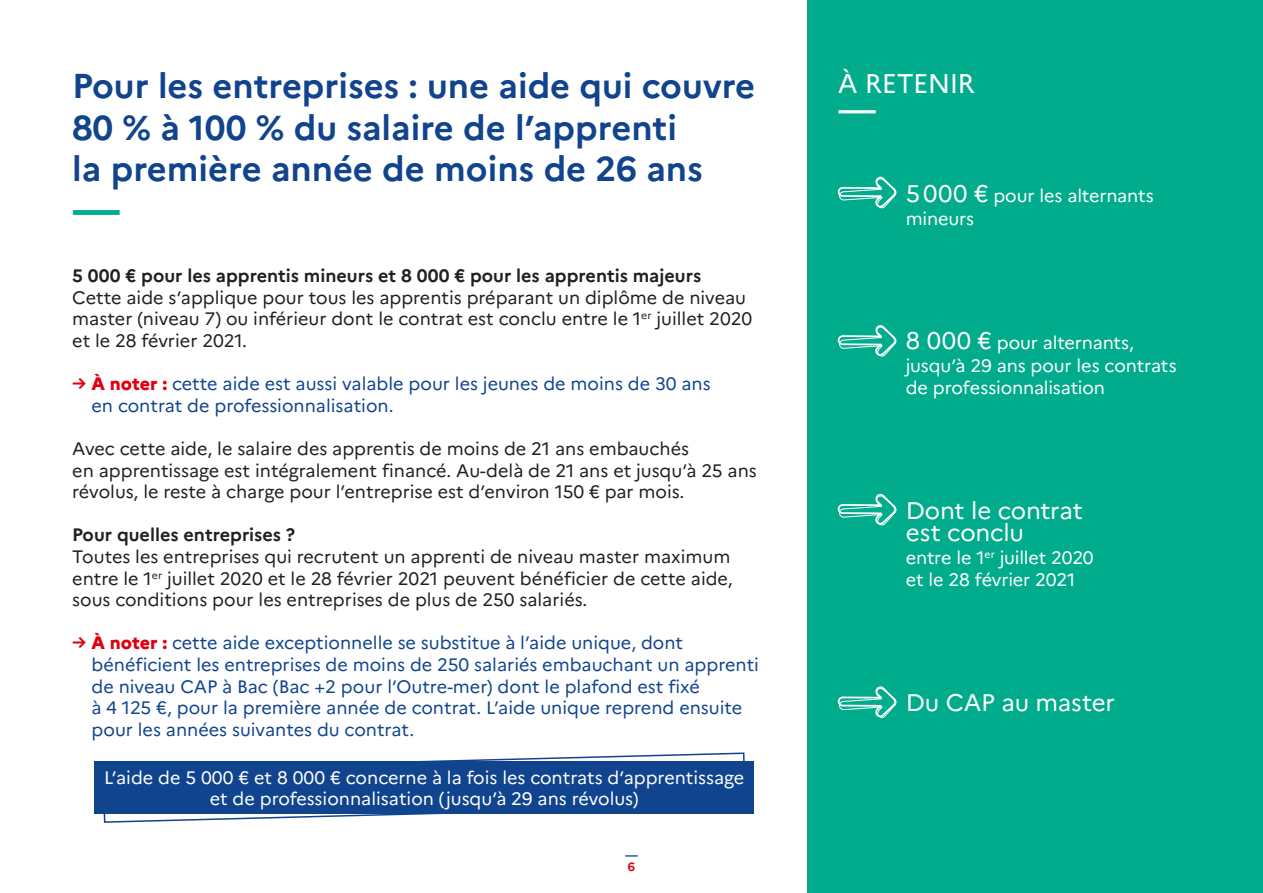
<style>
.page{position:relative;width:1263px;height:893px;background:#fff}
.page>*{position:absolute;margin:0;border:0;box-sizing:border-box;transform-origin:0 0}
.t1{font:700 45px "Marianne";color:#00ac8c}
.t2{font:500 36px "Marianne";color:#fff}
.t3{font:700 34.5px/41.4px "Marianne";color:#11448d}
.texte_courant{font:27px "Marianne";letter-spacing:-.02em;color:#fff}
.texte_courant-2{font:24px/22.5px "Marianne";letter-spacing:-.01em;color:#fff}
.t4{font:18px/21.6px "Marianne";color:#231f20}
.t5{font:18px/21.6px "Marianne";color:#11448e}
.texte_courant-3{font:18px/22.5px "Marianne";letter-spacing:-.005em;color:#fff}
.t6{font:700 18px "Marianne";color:#231f20}
.t7{font:700 12px "Marianne";color:#11448e}
.t8{font:700 12px "Marianne";color:#e0000f}
.s1{font-weight:700;color:#e0000f}
.s2{font-weight:800;color:#e0000f}
.s3{font-size:24px}
</style>
<div class="page">
<svg style="left:102px;top:752px;width:645px;height:71px"></svg>
<div style="left:808px;top:0;width:455px;height:893px;background:#00ac8c"></div>
<svg style="left:837px;top:176px;width:60px;height:32px"></svg>
<svg style="left:837px;top:325px;width:60px;height:32px"></svg>
<svg style="left:837px;top:493px;width:60px;height:32px"></svg>
<svg style="left:837px;top:686px;width:60px;height:32px"></svg>
<div style="left:95px;top:762px;width:659px;height:52px;background:#11448e"></div>
<p class="t3" style="left:72px;top:65px;width:684px">Pour les entreprises : une aide qui couvre<br>80 % à 100 % du salaire de l’apprenti<br>la première année de moins de 26 ans</p>
<p class="t1" style="left:72px;top:181px;width:50px">—</p>
<p class="t6" style="left:72px;top:265px;width:630px">5 000 € pour les apprentis mineurs et 8 000 € pour les apprentis majeurs</p>
<p class="t4" style="left:72px;top:287px;width:681px">Cette aide s’applique pour tous les apprentis préparant un diplôme de niveau master (niveau 7) ou inférieur dont le contrat est conclu entre le 1<sup>er</sup> juillet 2020 et le 28 février 2021.</p>
<p class="t5" style="left:92px;top:373px;width:621px;text-indent:-19px"><span class="s1">→</span> <span class="s2">À noter :</span> cette aide est aussi valable pour les jeunes de moins de 30 ans en contrat de professionnalisation.</p>
<p class="t4" style="left:72px;top:438px;width:686px">Avec cette aide, le salaire des apprentis de moins de 21 ans embauchés<br>en apprentissage est intégralement financé. Au-delà de 21 ans et jusqu’à 25 ans révolus, le reste à charge pour l’entreprise est d’environ 150 € par mois.</p>
<p class="t6" style="left:72px;top:524px;width:224px">Pour quelles entreprises ?</p>
<p class="t4" style="left:72px;top:546px;width:662px">Toutes les entreprises qui recrutent un apprenti de niveau master maximum entre le 1<sup>er</sup> juillet 2020 et le 28 février 2021 peuvent bénéficier de cette aide,</p>
<p class="t4" style="left:72px;top:589px;width:517px">sous conditions pour les entreprises de plus de 250 salariés.</p>
<p class="t5" style="left:92px;top:632px;width:669px;text-indent:-19px"><span class="s1">→</span> <span class="s2">À noter :</span> cette aide exceptionnelle se substitue à l’aide unique, dont bénéficient les entreprises de moins de 250 salariés embauchant un apprenti de niveau CAP à Bac (Bac +2 pour l’Outre-mer) dont le plafond est fixé<br>à 4 125 €, pour la première année de contrat. L’aide unique reprend ensuite pour les années suivantes du contrat.</p>
<p class="texte_courant-3" style="left:104px;top:766px;width:642px;line-height:21.6px;text-align:center">L’aide de 5 000 € et 8 000 € concerne à la fois les contrats d’apprentissage et de professionnalisation (jusqu’à 29 ans révolus)</p>
<p class="t7" style="left:625px;top:848px;width:14px">—</p>
<p class="t8" style="left:628px;top:860px;width:9px">6</p>
<p class="texte_courant" style="left:838px;top:66px;width:139px">À RETENIR</p>
<p class="t2" style="left:838px;top:86px;width:40px">—</p>
<p class="texte_courant-3" style="left:906px;top:184px;width:250px"><span class="s3">5000 €</span> pour les alternants mineurs</p>
<p class="texte_courant-3" style="left:906px;top:331px;width:272px"><span class="s3">8 000 €</span> pour alternants, jusqu’à 29 ans pour les contrats de professionnalisation</p>
<p class="texte_courant-2" style="left:906px;top:499px;width:178px">Dont le contrat est conclu</p>
<p class="texte_courant-3" style="left:906px;top:546px;width:189px">entre le 1<sup>er</sup> juillet 2020 et le 28 février 2021</p>
<p class="texte_courant-2" style="left:906px;top:691px;width:211px">Du CAP au master</p>
</div>
